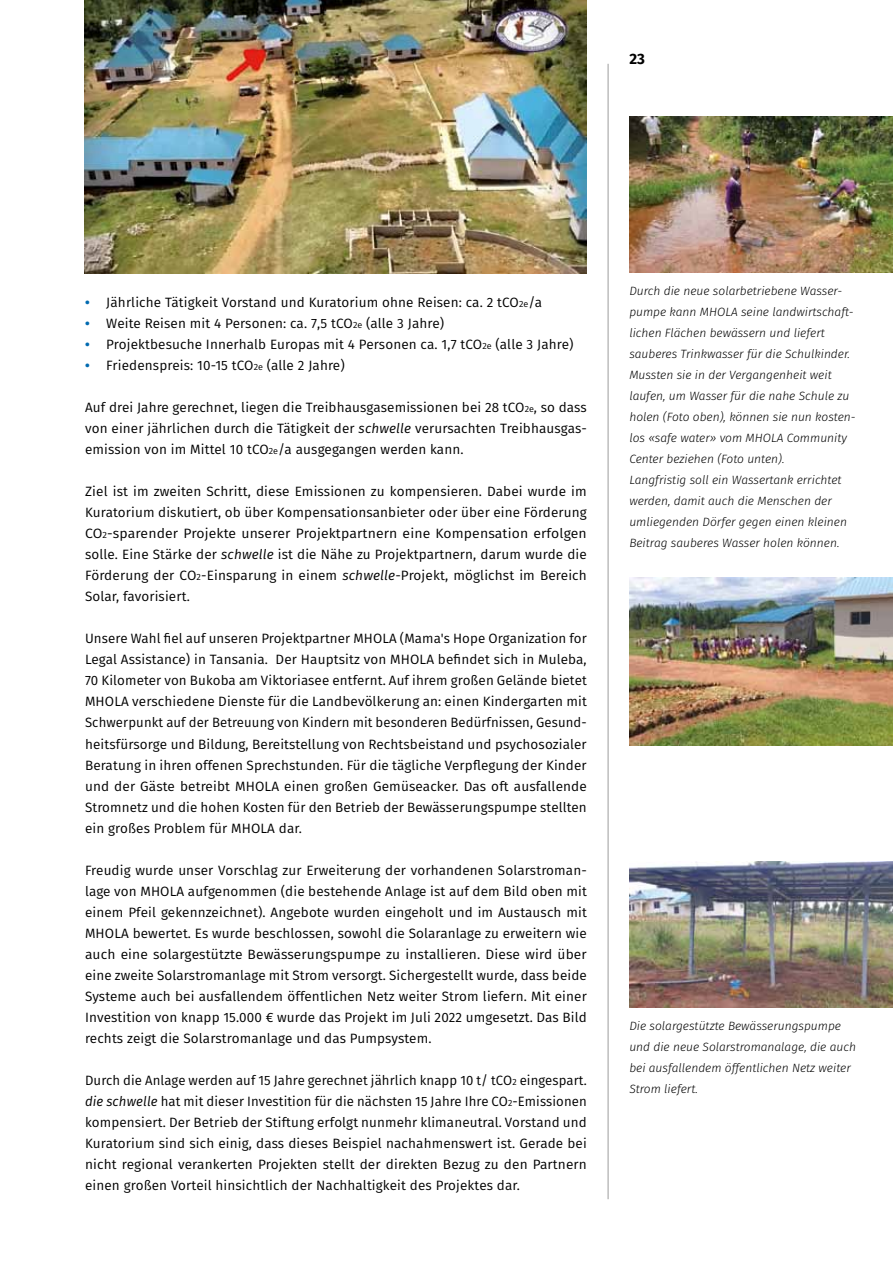
<style>
.page{position:relative;width:893px;height:1263px;background:#fff}
.page>*{position:absolute;margin:0;border:0;box-sizing:border-box;transform-origin:0 0}
.t1{font:700 15px "Fira Sans";color:#000}
.t2{font:13.5px/21px "Fira Sans";letter-spacing:.01em;color:#000;text-align:justify}
.t3{font:italic 300 12px/21px "Fira Sans";color:#000}
.s1{font-weight:700;color:#006ab0}
.s2{font-size:9px}
.s3{font-style:italic}
</style>
<div class="page">
<hr style="left:608px;top:64px;width:1px;height:1135px;background:#9d9d9c">
<img style="left:629px;top:862px;width:264px;height:145px">
<img style="left:85px;top:0;width:502px;height:274px">
<img style="left:629px;top:578px;width:264px;height:168px">
<img style="left:629px;top:117px;width:264px;height:156px">
<p class="t1" style="left:629px;top:46px;width:17px">23</p>
<p class="t2" style="left:85px;top:292px;width:459px"><span class="s1">•</span> Jährliche Tätigkeit Vorstand und Kuratorium ohne Reisen: ca. 2 tCO<span class="s2">2e</span>/a</p>
<p class="t2" style="left:85px;top:313px;width:361px"><span class="s1">•</span> Weite Reisen mit 4 Personen: ca. 7,5 tCO<span class="s2">2e</span> (alle 3 Jahre)</p>
<p class="t2" style="left:85px;top:334px;width:490px"><span class="s1">•</span> Projektbesuche Innerhalb Europas mit 4 Personen ca. 1,7 tCO<span class="s2">2e</span> (alle 3 Jahre)</p>
<p class="t2" style="left:85px;top:355px;width:261px"><span class="s1">•</span> Friedenspreis: 10-15 tCO<span class="s2">2e</span> (alle 2 Jahre)</p>
<p class="t2" style="left:85px;top:397px;width:503px">Auf drei Jahre gerechnet, liegen die Treibhausgasemissionen bei 28 tCO<span class="s2">2e</span>, so dass von einer jährlichen durch die Tätigkeit der <span class="s3">schwelle</span> verursachten Treibhausgas&shy;emission von im Mittel 10 tCO<span class="s2">2e</span>/a ausgegangen werden kann.</p>
<p class="t2" style="left:85px;top:481px;width:503px">Ziel ist im zweiten Schritt, diese Emissionen zu kompensieren. Dabei wurde im Kuratorium diskutiert, ob über Kompensationsanbieter oder über eine Förderung CO<span class="s2">2</span>-sparender Projekte unserer Projektpartnern eine Kompensation erfolgen solle. Eine Stärke der <span class="s3">schwelle</span> ist die Nähe zu Projektpartnern, darum wurde die Förderung der CO<span class="s2">2</span>-Einsparung in einem <span class="s3">schwelle</span>-Projekt, möglichst im Bereich Solar, favorisiert.</p>
<p class="t2" style="left:85px;top:628px;width:503px">Unsere Wahl fiel auf unseren Projektpartner MHOLA (Mama's Hope Organization for Legal Assistance) in Tansania. Der Hauptsitz von MHOLA befindet sich in Muleba, 70 Kilometer von Bukoba am Viktoriasee entfernt. Auf ihrem großen Gelände bietet MHOLA verschiedene Dienste für die Landbevölkerung an: einen Kindergarten mit Schwerpunkt auf der Betreuung von Kindern mit besonderen Bedürfnissen, Gesund&shy;heitsfürsorge und Bildung, Bereitstellung von Rechtsbeistand und psychosozialer Beratung in ihren offenen Sprechstunden. Für die tägliche Verpflegung der Kinder und der Gäste betreibt MHOLA einen großen Gemüseacker. Das oft ausfallende Stromnetz und die hohen Kosten für den Betrieb der Bewässerungspumpe stellten ein großes Problem für MHOLA dar.</p>
<p class="t2" style="left:85px;top:859px;width:503px">Freudig wurde unser Vorschlag zur Erweiterung der vorhandenen Solarstroman&shy;lage von MHOLA aufgenommen (die bestehende Anlage ist auf dem Bild oben mit einem Pfeil gekennzeichnet). Angebote wurden eingeholt und im Austausch mit MHOLA bewertet. Es wurde beschlossen, sowohl die Solaranlage zu erweitern wie auch eine solargestützte Bewässerungspumpe zu installieren. Diese wird über eine zweite Solarstromanlage mit Strom versorgt. Sichergestellt wurde, dass beide Systeme auch bei ausfallendem öffentlichen Netz weiter Strom liefern. Mit einer Investition von knapp 15.000 € wurde das Projekt im Juli 2022 umgesetzt. Das Bild rechts zeigt die Solarstromanlage und das Pumpsystem.</p>
<p class="t2" style="left:85px;top:1069px;width:503px">Durch die Anlage werden auf 15 Jahre gerechnet jährlich knapp 10 t/ tCO<span class="s2">2</span> eingespart. <span class="s3">die schwelle</span> hat mit dieser Investition für die nächsten 15 Jahre Ihre CO<span class="s2">2</span>-Emissionen kompensiert. Der Betrieb der Stiftung erfolgt nunmehr klimaneutral. Vorstand und Kuratorium sind sich einig, dass dieses Beispiel nachahmenswert ist. Gerade bei nicht regional verankerten Projekten stellt der direkten Bezug zu den Partnern einen großen Vorteil hinsichtlich der Nachhaltigkeit des Projektes dar.</p>
<p class="t3" style="left:629px;top:280px;width:228px">Durch die neue solarbetriebene Wasser&shy;pumpe kann MHOLA seine landwirtschaft&shy;lichen Flächen bewässern und liefert sauberes Trinkwasser für die Schulkinder.<br>Mussten sie in der Vergangenheit weit laufen, um Wasser für die nahe Schule zu holen (Foto oben), können sie nun kosten&shy;los «safe water» vom MHOLA Community Center beziehen (Foto unten).<br>Langfristig soll ein Wassertank errichtet werden, damit auch die Menschen der umliegenden Dörfer gegen einen kleinen Beitrag sauberes Wasser holen können.</p>
<p class="t3" style="left:629px;top:1015px;width:228px">Die solargestützte Bewässerungspumpe und die neue Solarstromanalage, die auch bei ausfallendem öffentlichen Netz weiter Strom liefert.</p>
</div>
